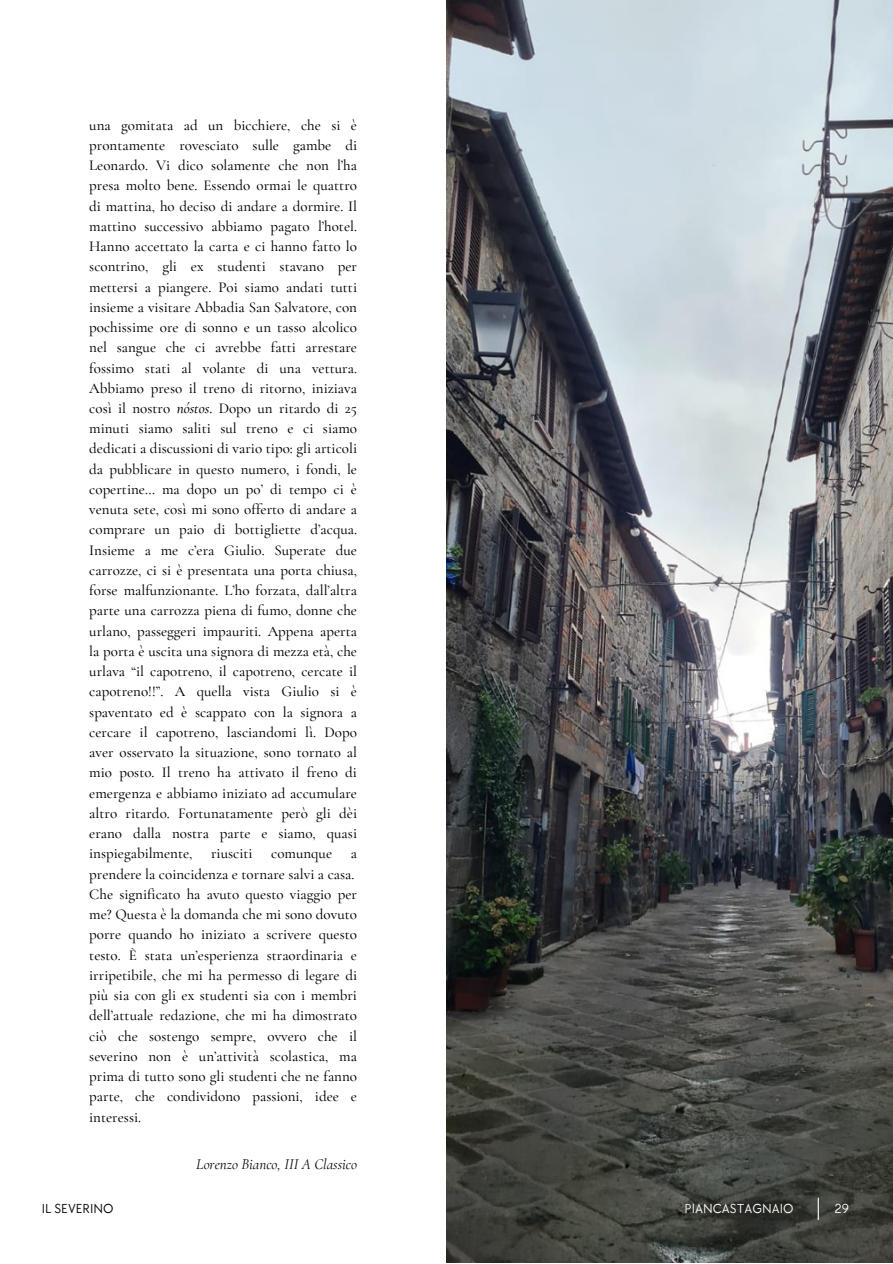
<style>
.page{position:relative;width:893px;height:1264px;background:#fff}
.page>*{position:absolute;margin:0;border:0;box-sizing:border-box;transform-origin:0 0}
.t1{font:500 15px/20.2px "Cormorant Garamond";color:#000;text-align:justify}
.t2{font:italic 15px "Cormorant Garamond";color:#000}
.t3{font:13.5px "TT Chocolates";color:#fff}
.t4{font:13.5px "TT Chocolates";color:#000}
.s1{font-style:italic}
</style>
<div class="page">
<img style="left:446px;top:0;width:446px;height:1262px">
<svg style="left:817px;top:1197px;width:1px;height:22px"></svg>
<p class="t1" style="left:89px;top:115px;width:269px">una gomitata ad un bicchiere, che si è prontamente rovesciato sulle gambe di Leonardo. Vi dico solamente che non l’ha presa molto bene. Essendo ormai le quattro di mattina, ho deciso di andare a dormire. Il mattino successivo abbiamo pagato l’hotel.<br>Hanno accettato la carta e ci hanno fatto lo scontrino, gli ex studenti stavano per mettersi a piangere. Poi siamo andati tutti insieme a visitare Abbadia San Salvatore, con pochissime ore di sonno e un tasso alcolico nel sangue che ci avrebbe fatti arrestare fossimo stati al volante di una vettura.<br>Abbiamo preso il treno di ritorno, iniziava così il nostro <span class="s1">nóstos</span>. Dopo un ritardo di 25 minuti siamo saliti sul treno e ci siamo dedicati a discussioni di vario tipo: gli articoli da pubblicare in questo numero, i fondi, le copertine… ma dopo un po’ di tempo ci è venuta sete, così mi sono offerto di andare a comprare un paio di bottigliette d’acqua.<br>Insieme a me c’era Giulio. Superate due carrozze, ci si è presentata una porta chiusa, forse malfunzionante. L’ho forzata, dall’altra parte una carrozza piena di fumo, donne che urlano, passeggeri impauriti. Appena aperta la porta è uscita una signora di mezza età, che urlava “il capotreno, il capotreno, cercate il capotreno!!”. A quella vista Giulio si è spaventato ed è scappato con la signora a cercare il capotreno, lasciandomi lì. Dopo aver osservato la situazione, sono tornato al mio posto. Il treno ha attivato il freno di emergenza e abbiamo iniziato ad accumulare altro ritardo. Fortunatamente però gli dèi erano dalla nostra parte e siamo, quasi inspiegabilmente, riusciti comunque a prendere la coincidenza e tornare salvi a casa.</p>
<p class="t1" style="left:89px;top:883px;width:269px">Che significato ha avuto questo viaggio per me? Questa è la domanda che mi sono dovuto porre quando ho iniziato a scrivere questo testo. È stata un’esperienza straordinaria e irripetibile, che mi ha permesso di legare di più sia con gli ex studenti sia con i membri dell’attuale redazione, che mi ha dimostrato ciò che sostengo sempre, ovvero che il severino non è un’attività scolastica, ma prima di tutto sono gli studenti che ne fanno parte, che condividono passioni, idee e interessi.</p>
<p class="t2" style="left:196px;top:1155px;width:162px">Lorenzo Bianco, III A Classico</p>
<p class="t4" style="left:42px;top:1200px;width:73px">IL SEVERINO</p>
<p class="t3" style="left:684px;top:1200px;width:110px">PIANCASTAGNAIO</p>
<p class="t3" style="left:834px;top:1200px;width:16px">29</p>
</div>
